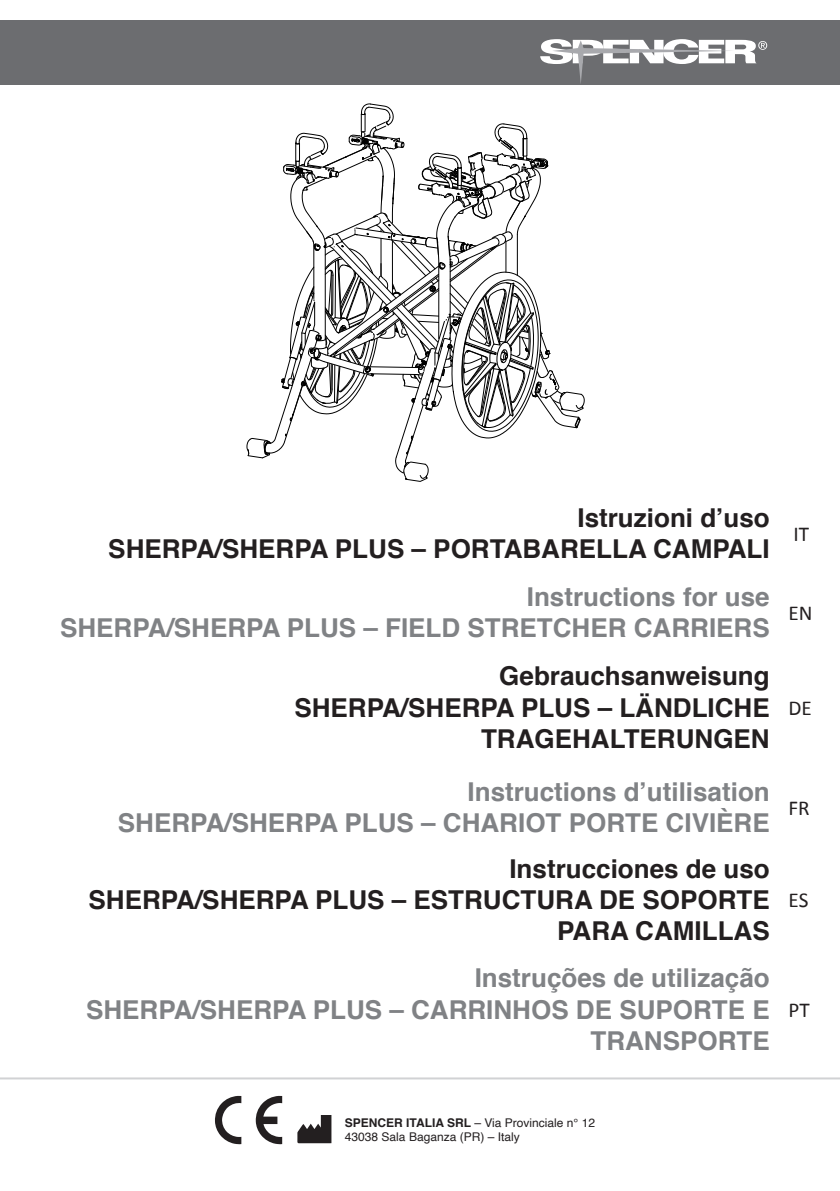
<style>
.page{position:relative;width:840px;height:1191px;background:#fff}
.page>*{position:absolute;margin:0;border:0;box-sizing:border-box;transform-origin:0 0}
.Titolo_Manuale{font:700 26px/31.2px "Helvetica";color:#808285;text-align:right}
.Titolo_Manuale-2{font:700 26px/31.2px "Helvetica";color:#231f20;text-align:right}
.N__pagina{font:21.2px "Calibri";color:#231f20}
.Address{font:12px "Helvetica";color:#231f20}
.s1{font-weight:700}
</style>
<div class="page">
<div style="left:0;top:20px;width:839px;height:64px;background:#6c6d70"></div>
<svg style="left:297px;top:1115px;width:34px;height:28px"></svg>
<svg style="left:215px;top:1096px;width:67px;height:48px"></svg>
<hr style="left:0;top:1077px;width:839px;height:2px;background:#d1d2d4">
<svg style="left:246px;top:39px;width:520px;height:443px"></svg>
<p class="Titolo_Manuale-2" style="left:577px;top:502px;width:194px">Istruzioni d’uso</p>
<p class="Titolo_Manuale-2" style="left:108px;top:534px;width:662px">SHERPA/SHERPA PLUS – PORTABARELLA CAMPALI</p>
<p class="Titolo_Manuale" style="left:526px;top:581px;width:244px">Instructions for use</p>
<p class="Titolo_Manuale" style="left:60px;top:612px;width:710px">SHERPA/SHERPA PLUS – FIELD STRETCHER CARRIERS</p>
<p class="Titolo_Manuale-2" style="left:499px;top:661px;width:272px">Gebrauchsanweisung</p>
<p class="Titolo_Manuale-2" style="left:294px;top:692px;width:476px">SHERPA/SHERPA PLUS – LÄNDLICHE</p>
<p class="Titolo_Manuale-2" style="left:480px;top:723px;width:290px">TRAGEHALTERUNGEN</p>
<p class="Titolo_Manuale" style="left:467px;top:777px;width:303px">Instructions d’utilisation</p>
<p class="Titolo_Manuale" style="left:118px;top:808px;width:653px">SHERPA/SHERPA PLUS – CHARIOT PORTE CIVIÈRE</p>
<p class="Titolo_Manuale-2" style="left:509px;top:853px;width:262px">Instrucciones de uso</p>
<p class="Titolo_Manuale-2" style="left:88px;top:884px;width:682px">SHERPA/SHERPA PLUS – ESTRUCTURA DE SOPORTE<br>PARA CAMILLAS</p>
<p class="Titolo_Manuale" style="left:474px;top:963px;width:296px">Instruções de utilização</p>
<p class="Titolo_Manuale" style="left:86px;top:994px;width:684px">SHERPA/SHERPA PLUS – CARRINHOS DE SUPORTE E<br>TRANSPORTE</p>
<p class="N__pagina" style="left:792px;top:519px;width:17px">IT</p>
<p class="N__pagina" style="left:788px;top:598px;width:26px">EN</p>
<p class="N__pagina" style="left:788px;top:693px;width:25px">DE</p>
<p class="N__pagina" style="left:788px;top:793px;width:23px">FR</p>
<p class="N__pagina" style="left:788px;top:885px;width:21px">ES</p>
<p class="N__pagina" style="left:788px;top:995px;width:23px">PT</p>
<p class="Address" style="left:345px;top:1113px;width:251px"><span class="s1">SPENCER ITALIA SRL</span> – Via Provinciale n° 12</p>
<p class="Address" style="left:345px;top:1127px;width:176px">43038 Sala Baganza (PR) – Italy</p>
</div>
